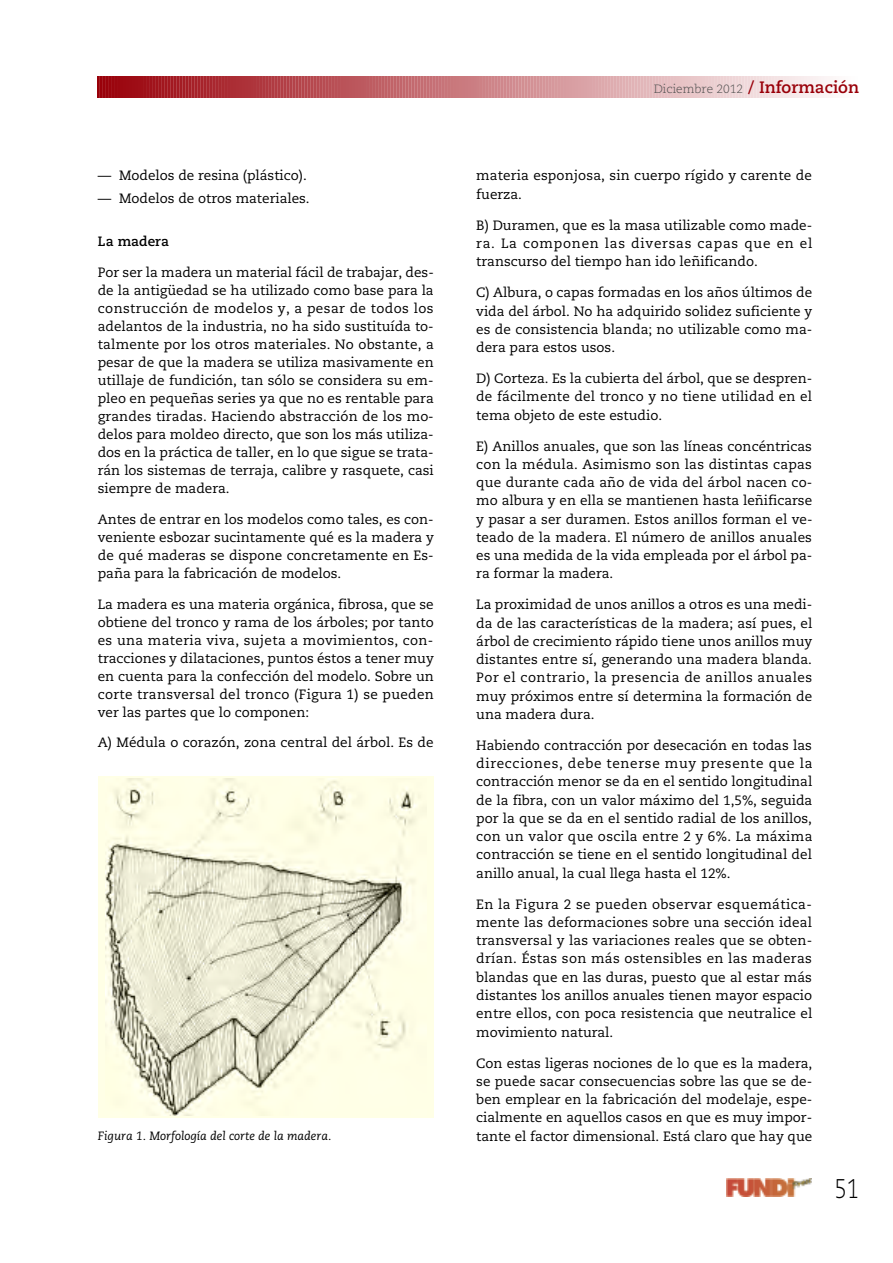
<style>
.page{position:relative;width:893px;height:1263px;background:#fff}
.page>*{position:absolute;margin:0;border:0;box-sizing:border-box;transform-origin:0 0}
.t1{font:300 27px "Caecilia";color:#000;scale:.8 1}
.t2{font:13.5px/18.3px "Caecilia";color:#000;text-align:justify}
.t3{font:700 13.5px "Caecilia";color:#000}
.t4{font:italic 12px "Caecilia";color:#000}
.t5{font:300 12px "Caecilia";color:#4d4d4d}
.s1{font-weight:700;font-size:16.5px;color:#990009}
</style>
<div class="page">
<div style="left:98px;top:776px;width:336px;height:342px;background:#ffffe6"></div>
<img style="left:105px;top:779px;width:312px;height:337px">
<svg style="left:98px;top:77px;width:729px;height:21px;background:#cb7e83"></svg>
<img style="left:726px;top:1178px;width:85px;height:18px">
<p class="t2" style="left:98px;top:168px;width:211px">— Modelos de resina (plástico).</p>
<p class="t2" style="left:98px;top:190px;width:213px">— Modelos de otros materiales.</p>
<p class="t3" style="left:98px;top:236px;width:73px">La madera</p>
<p class="t2" style="left:98px;top:264px;width:338px">Por ser la madera un material fácil de trabajar, des&shy;de la antigüedad se ha utilizado como base para la construcción de modelos y, a pesar de todos los adelantos de la industria, no ha sido sustituída to&shy;talmente por los otros materiales. No obstante, a pesar de que la madera se utiliza masivamente en utillaje de fundición, tan sólo se considera su em&shy;pleo en pequeñas series ya que no es rentable para grandes tiradas. Haciendo abstracción de los mo&shy;delos para moldeo directo, que son los más utiliza&shy;dos en la práctica de taller, en lo que sigue se trata&shy;rán los sistemas de terraja, calibre y rasquete, casi siempre de madera.</p>
<p class="t2" style="left:98px;top:511px;width:338px">Antes de entrar en los modelos como tales, es con&shy;veniente esbozar sucintamente qué es la madera y de qué maderas se dispone concretamente en Es&shy;paña para la fabricación de modelos.</p>
<p class="t2" style="left:98px;top:596px;width:338px">La madera es una materia orgánica, fibrosa, que se obtiene del tronco y rama de los árboles; por tanto es una materia viva, sujeta a movimientos, con&shy;tracciones y dilataciones, puntos éstos a tener muy en cuenta para la confección del modelo. Sobre un corte transversal del tronco (Figura 1) se pueden ver las partes que lo componen:</p>
<p class="t2" style="left:98px;top:735px;width:337px">A) Médula o corazón, zona central del árbol. Es de</p>
<p class="t4" style="left:98px;top:1131px;width:235px">Figura 1. Morfología del corte de la madera.</p>
<p class="t5" style="left:654px;top:84px;width:207px">Diciembre 2012 <span class="s1">/ Información</span></p>
<p class="t2" style="left:476px;top:168px;width:337px">materia esponjosa, sin cuerpo rígido y carente de fuerza.</p>
<p class="t2" style="left:476px;top:217px;width:338px">B) Duramen, que es la masa utilizable como made&shy;ra. La componen las diversas capas que en el transcurso del tiempo han ido leñificando.</p>
<p class="t2" style="left:476px;top:285px;width:338px">C) Albura, o capas formadas en los años últimos de vida del árbol. No ha adquirido solidez suficiente y es de consistencia blanda; no utilizable como ma&shy;dera para estos usos.</p>
<p class="t2" style="left:476px;top:370px;width:337px">D) Corteza. Es la cubierta del árbol, que se despren&shy;de fácilmente del tronco y no tiene utilidad en el tema objeto de este estudio.</p>
<p class="t2" style="left:476px;top:438px;width:338px">E) Anillos anuales, que son las líneas concéntricas con la médula. Asimismo son las distintas capas que durante cada año de vida del árbol nacen co&shy;mo albura y en ella se mantienen hasta leñificarse y pasar a ser duramen. Estos anillos forman el ve&shy;teado de la madera. El número de anillos anuales es una medida de la vida empleada por el árbol pa&shy;ra formar la madera.</p>
<p class="t2" style="left:476px;top:597px;width:338px">La proximidad de unos anillos a otros es una medi&shy;da de las características de la madera; así pues, el árbol de crecimiento rápido tiene unos anillos muy distantes entre sí, generando una madera blanda.<br>Por el contrario, la presencia de anillos anuales muy próximos entre sí determina la formación de una madera dura.</p>
<p class="t2" style="left:476px;top:737px;width:338px">Habiendo contracción por desecación en todas las direcciones, debe tenerse muy presente que la contracción menor se da en el sentido longitudinal de la fibra, con un valor máximo del 1,5%, seguida por la que se da en el sentido radial de los anillos, con un valor que oscila entre 2 y 6%. La máxima contracción se tiene en el sentido longitudinal del anillo anual, la cual llega hasta el 12%.</p>
<p class="t2" style="left:476px;top:896px;width:338px">En la Figura 2 se pueden observar esquemática&shy;mente las deformaciones sobre una sección ideal transversal y las variaciones reales que se obten&shy;drían. Éstas son más ostensibles en las maderas blandas que en las duras, puesto que al estar más distantes los anillos anuales tienen mayor espacio entre ellos, con poca resistencia que neutralice el movimiento natural.</p>
<p class="t2" style="left:476px;top:1055px;width:338px">Con estas ligeras nociones de lo que es la madera, se puede sacar consecuencias sobre las que se de&shy;ben emplear en la fabricación del modelaje, espe&shy;cialmente en aquellos casos en que es muy impor&shy;tante el factor dimensional. Está claro que hay que</p>
<p class="t1" style="left:835px;top:1177px;width:32px">51</p>
</div>
